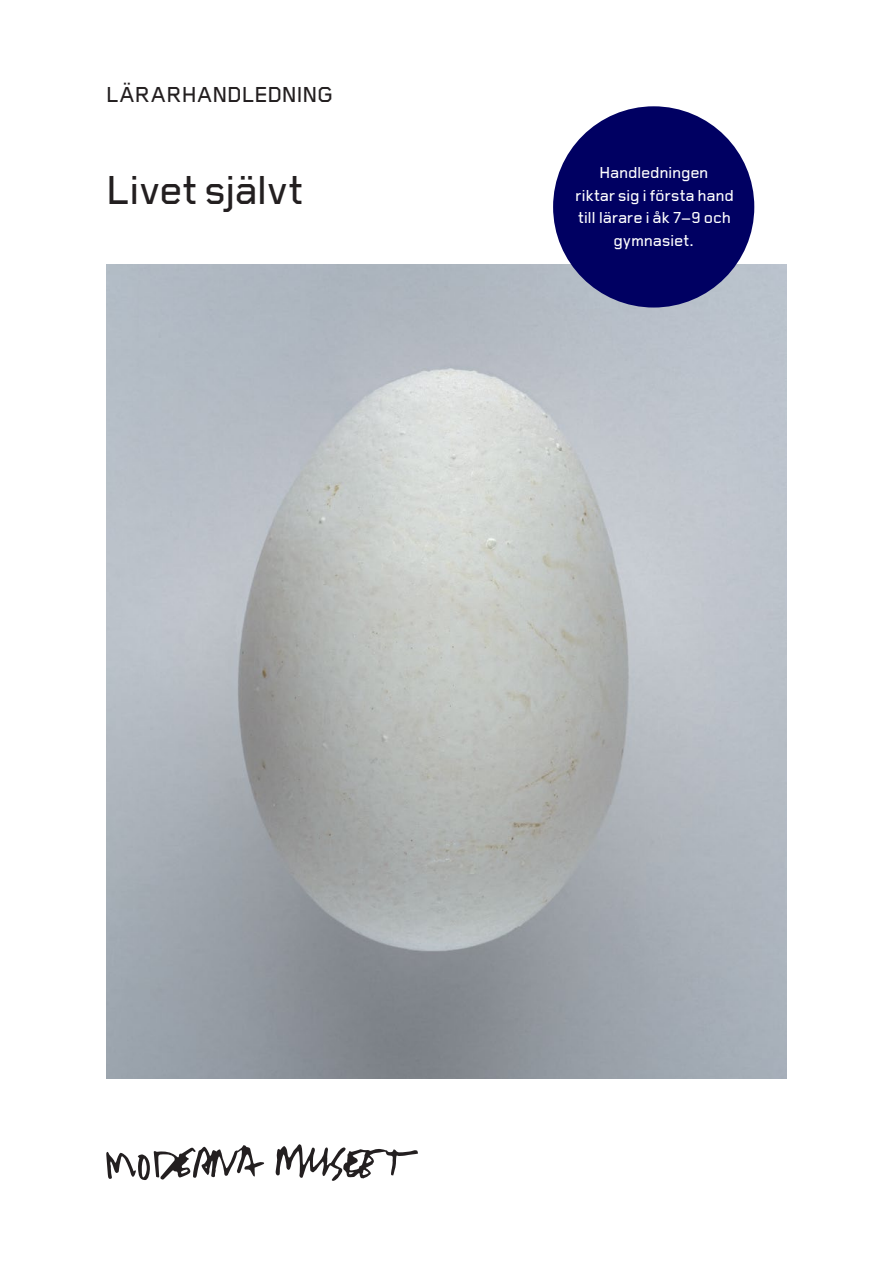
<style>
.page{position:relative;width:893px;height:1263px;background:#fff}
.page>*{position:absolute;margin:0;border:0;box-sizing:border-box;transform-origin:0 0}
.fix_Huvudrubrik{font:500 42px "Gridnik MM";letter-spacing:-.02em;color:#231f20}
.fix_Huvudrubrik-2{font:500 22.5px "Gridnik MM";letter-spacing:-.02em;color:#231f20}
.Sidhänvisning_fix{font:500 16.5px "Gridnik MM";letter-spacing:-.015em;color:#fff}
</style>
<div class="page">
<svg style="left:106px;top:1145px;width:158px;height:35px"></svg>
<svg style="left:275px;top:1144px;width:143px;height:37px"></svg>
<img style="left:106px;top:265px;width:681px;height:813px">
<div style="left:553px;top:106px;width:201px;height:202px;background:#000062;border-radius:50%"></div>
<p class="fix_Huvudrubrik-2" style="left:106px;top:81px;width:229px">LÄRARHANDLEDNING</p>
<p class="fix_Huvudrubrik" style="left:105px;top:166px;width:199px">Livet självt</p>
<p class="Sidhänvisning_fix" style="left:599px;top:163px;width:111px">Handledningen</p>
<p class="Sidhänvisning_fix" style="left:575px;top:186px;width:160px">riktar sig i första hand</p>
<p class="Sidhänvisning_fix" style="left:578px;top:208px;width:154px">till lärare i åk 7–9 och</p>
<p class="Sidhänvisning_fix" style="left:613px;top:231px;width:82px">gymnasiet.</p>
</div>
